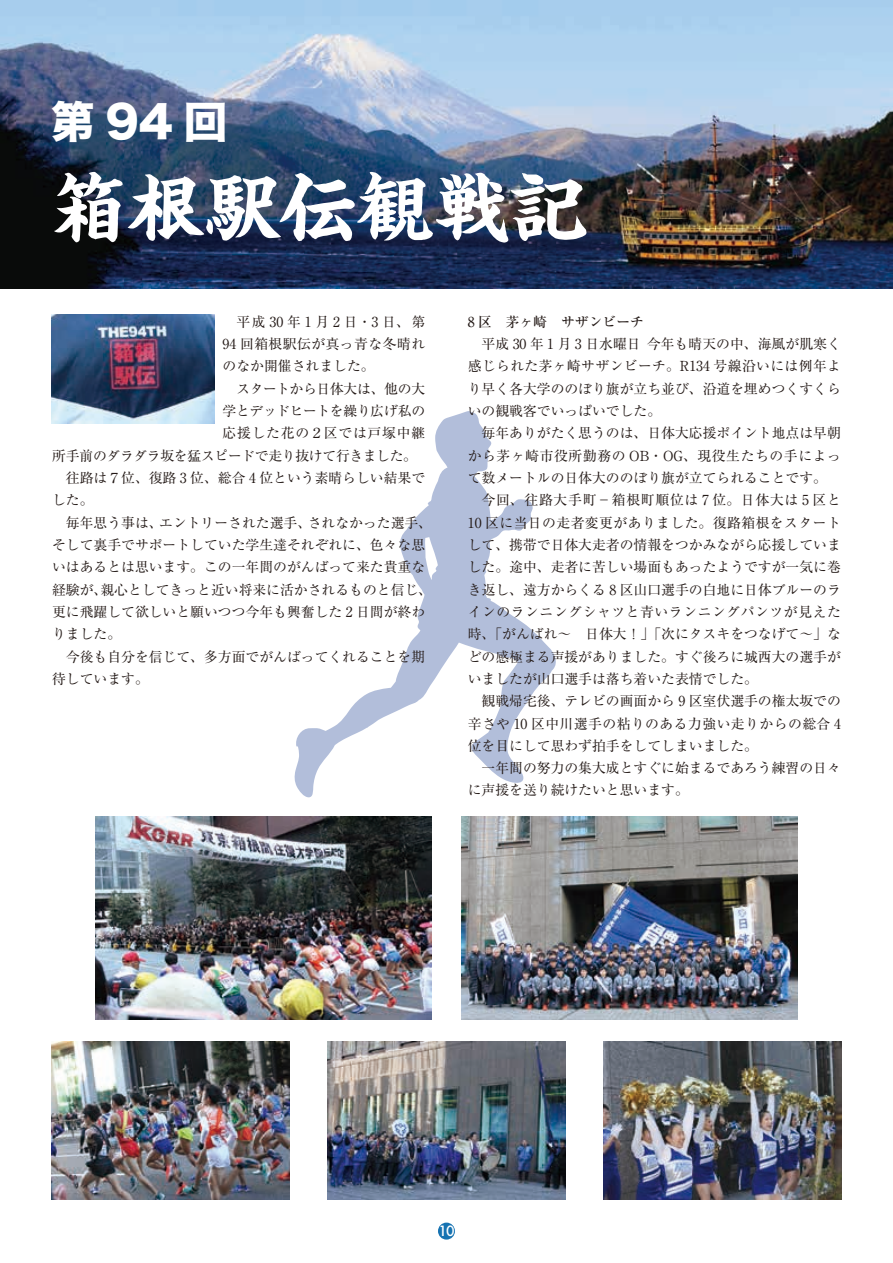
<style>
.page{position:relative;width:893px;height:1263px;background:#fff}
.page>*{position:absolute;margin:0;border:0;box-sizing:border-box;transform-origin:0 0}
.t1{font:700 76.5px "Kaisho MCBK1 Pro De";color:#fff}
.t2{font:43.65px "Hira Kaku Std N W8";color:#fff}
.t3{font:13.8px/22.4px "Ryumin Pr 6 N";color:#231916;text-align:justify}
.t4{font:13.8px "Ryumin Pr 6 N";letter-spacing:-.02em;color:#231916}
.t5{font:13.8px "Ryumin Pr 6";letter-spacing:.035em;color:#231916}
.t6{font:13.8px "Ryumin Pr 6 N";letter-spacing:-.025em;color:#231916}
.t7{font:13.8px "Ryumin Pr 6 N";letter-spacing:.275em;color:#231916}
.t8{font:13.8px "Ryumin Pr 6 N";letter-spacing:-.03em;color:#231916}
.t9{font:13.8px "Ryumin Pr 6 N";letter-spacing:.055em;color:#231916}
.t10{font:500 13.8px "Ryumin Pr 6 N";color:#231916}
.t11{font:500 13.8px "Futura";color:#fff}
.s1{font-family:"Ryumin Pr 6 N"}
.s2{font-family:"Ryumin Pr 6"}
</style>
<div class="page">
<svg style="left:294px;top:411px;width:262px;height:386px"></svg>
<img style="left:51px;top:315px;width:163px;height:109px">
<img style="left:96px;top:816px;width:336px;height:203px">
<img style="left:51px;top:1042px;width:238px;height:157px">
<img style="left:461px;top:816px;width:336px;height:203px">
<img style="left:327px;top:1042px;width:239px;height:157px">
<img style="left:604px;top:1042px;width:238px;height:157px">
<img style="left:0;top:0;width:893px;height:288px">
<div style="left:438px;top:1222px;width:17px;height:17px;background:#1673b2;border-radius:50%"></div>
<h2 class="t2" style="left:51px;top:98px;width:178px">第94回</h2>
<h1 class="t1" style="left:51px;top:142px;width:537px">箱根駅伝観戦記</h1>
<p class="t7" style="left:236px;top:311px;width:190px">平成30年1月2日・3日、第</p>
<p class="t5" style="left:223px;top:333px;width:204px"><span class="s1">94 回</span>箱根駅伝が真っ青な冬晴れ</p>
<p class="t3" style="left:223px;top:354px;width:154px"><span class="s2">のなか</span>開催されました。</p>
<p class="t8" style="left:236px;top:378px;width:190px">スタートから日体大は、他の大</p>
<p class="t6" style="left:223px;top:400px;width:204px">学とデッドヒートを繰り広げ私の</p>
<p class="t9" style="left:223px;top:422px;width:204px">応援した花の２区では戸塚中継</p>
<p class="t4" style="left:52px;top:445px;width:366px">所手前のダラダラ坂を猛スピードで走り抜けて行きました。</p>
<p class="t3" style="left:66px;top:466px;width:361px">往路は７位、復路 <span class="s2">3 位、</span>総合 4 位という素晴らしい結果で</p>
<p class="t3" style="left:52px;top:488px;width:43px">した。</p>
<p class="t3" style="left:66px;top:511px;width:368px">毎年思う事は、エントリーされた選手、されなかった選手、</p>
<p class="t3" style="left:52px;top:533px;width:375px">そして裏手でサポートしていた学生達それぞれに、色々な思</p>
<p class="t3" style="left:52px;top:555px;width:375px">いはあるとは思います。この一年間のがんばって来た貴重な</p>
<p class="t3" style="left:52px;top:578px;width:382px">経験が、親心としてきっと近い将来に活かされるものと信じ、</p>
<p class="t3" style="left:52px;top:600px;width:375px">更に飛躍して欲しいと願いつつ今年も興奮した 2 日間が終わ</p>
<p class="t3" style="left:52px;top:622px;width:71px">りました。</p>
<p class="t3" style="left:66px;top:645px;width:361px">今後も自分を信じて、多方面でがんばってくれることを期</p>
<p class="t3" style="left:52px;top:667px;width:98px">待しています。</p>
<p class="t10" style="left:468px;top:311px;width:178px">8 区　茅ヶ崎　サザンビーチ</p>
<p class="t3" style="left:468px;top:332px;width:375px;text-indent:14px">平成 30 年 1 月 3 日水曜日今年も晴天の中、海風が肌寒く感じられた茅ヶ崎サザンビーチ。R134 号線沿いには例年より早く各大学ののぼり旗が立ち並び、沿道を埋めつくすくらいの観戦客でいっぱいでした。</p>
<p class="t3" style="left:468px;top:421px;width:375px;text-indent:14px">毎年ありがたく思うのは、日体大応援ポイント地点は早朝から茅ヶ崎市役所勤務の OB・OG、現役生たちの手によって数メートルの日体大の<span class="s2">のぼ</span>り旗が立てられることです。</p>
<p class="t3" style="left:468px;top:488px;width:375px;text-indent:14px">今回、往路大手町－箱根町順位は 7 位。日体大は 5 区と10 区に当日の走者変更がありました。復路箱根をスタートして、携帯で日体大走者の情報をつかみながら応援していました。途中、走者に苦しい場面もあったようですが一気に巻き返し、遠方からくる 8 区山口選手の白地に日体ブルーのラインのランニングシャツと青いランニングパンツが見えた時、「がんばれ～　日体大！」「次にタスキをつなげて～」などの感極まる声援がありました。すぐ後ろに城西大の選手がいましたが山口選手は落ち着いた表情でした。</p>
<p class="t3" style="left:468px;top:689px;width:375px;text-indent:14px">観戦帰宅後、テレビの画面から 9 区室伏選手の権太坂での辛さや 10 区中川選手の粘りのある力強い走りからの総合 4位を目にして思わず拍手をしてしまいました。</p>
<p class="t3" style="left:468px;top:756px;width:375px;text-indent:14px">一年間の努力の集大成とすぐに始まるであろう練習の日々に声援を送り続けたいと思います。</p>
<p class="t11" style="left:438px;top:1222px;width:18px">10</p>
</div>
